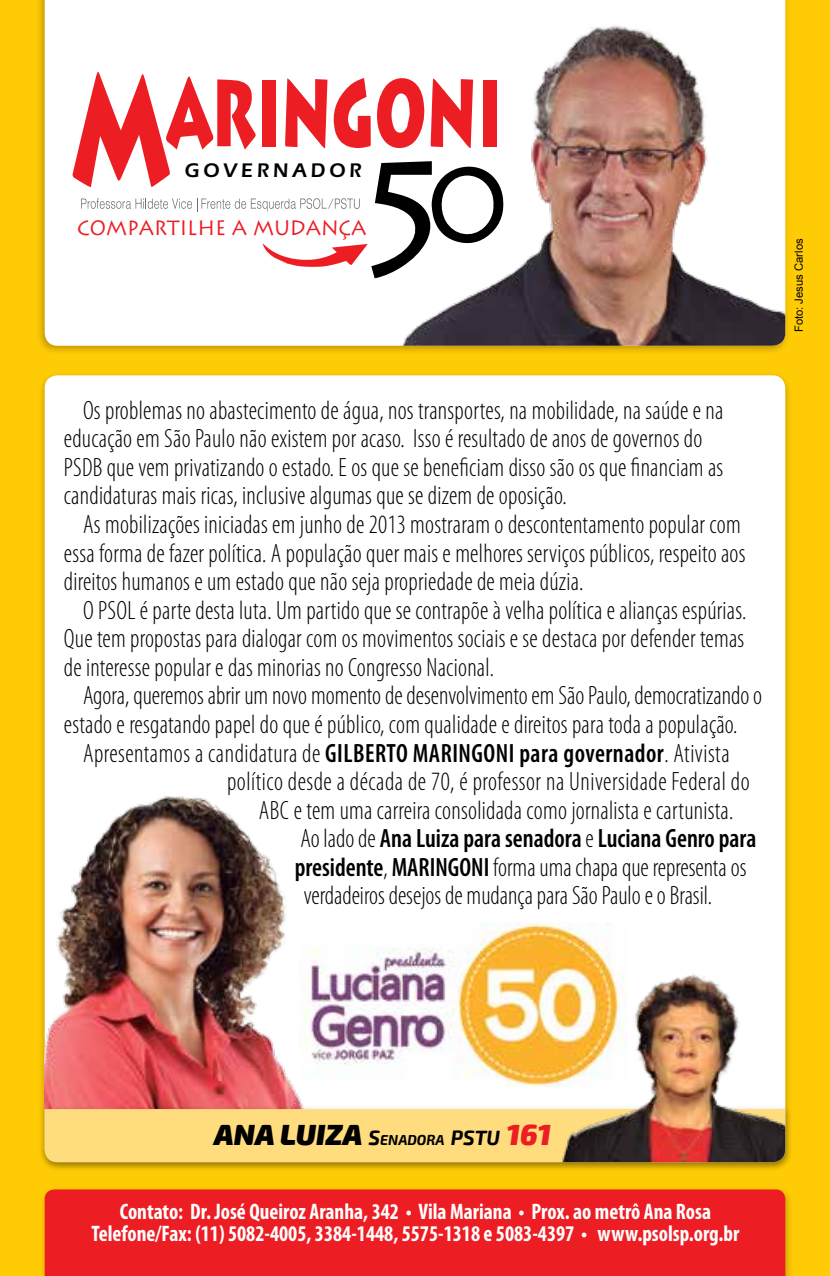
<style>
.page{position:relative;width:830px;height:1276px;background:#fff}
.page>*{position:absolute;margin:0;border:0;box-sizing:border-box;transform-origin:0 0}
.t1{font:italic 900 29.25px "Exo 2";color:#000}
.t2{font:300 condensed 26.55px/28.6px "Myriad Pro";letter-spacing:.01em;color:#000;scale:.95 1}
.t3{font:600 condensed 26.55px "Myriad Pro";color:#000;scale:.95 1}
.t4{font:700 condensed 22.5px/22.5px "Myriad Pro";color:#fff;text-align:center;scale:.95 1}
.t5{font:20.7px "Lithograph";color:#ed1d24;scale:.92 1}
.t6{font:600 20.47px "Eras ITC";letter-spacing:.2em;color:#000;scale:.95 1}
.t7{font:11.25px "Arial";color:#000}
.s1{font-weight:600}
.s2{font-weight:300}
.s3{font-weight:700;font-size:20.25px}
.s4{font-weight:700;font-size:14.17px}
.s5{color:#ed1d24}
</style>
<div class="page">
<div style="left:0;top:0;width:829px;height:1276px;background:#ffcb05"></div>
<div style="left:35px;top:0;width:754px;height:354px;background:#000;opacity:.25"></div>
<svg style="left:45px;top:0;width:311px;height:346px"></svg>
<div style="left:38px;top:371px;width:754px;height:801px;background:#000;opacity:.25"></div>
<div style="left:45px;top:375px;width:739px;height:787px;background:#fff;border-radius:13px"></div>
<div style="left:39px;top:1185px;width:754px;height:91px;background:#000;opacity:.25"></div>
<div style="left:45px;top:1189px;width:739px;height:87px;background:#ed1d24"></div>
<svg style="left:72px;top:72px;width:284px;height:206px"></svg>
<img style="left:356px;top:0;width:428px;height:346px">
<img style="left:45px;top:796px;width:258px;height:308px">
<div style="left:39px;top:1104px;width:754px;height:68px;background:#000;opacity:.25"></div>
<div style="left:45px;top:1109px;width:513px;height:53px;background:#ffdd7e"></div>
<img style="left:558px;top:974px;width:226px;height:188px">
<img style="left:299px;top:922px;width:328px;height:164px">
<p class="t6" style="left:185px;top:158px;width:188px">GOVERNADOR</p>
<p class="t5" style="left:77px;top:215px;width:316px">COMPARTILHE A MUDANÇA</p>
<p class="t2" style="left:64px;top:396px;width:695px;text-indent:19px">Os problemas no abastecimento de água, nos transportes, na mobilidade, na saúde e na educação em São Paulo não existem por acaso. Isso é resultado de anos de governos do PSDB que vem privatizando o estado. E os que se beneficiam disso são os que financiam as candidaturas mais ricas, inclusive algumas que se dizem de oposição.</p>
<p class="t2" style="left:64px;top:510px;width:718px;text-indent:19px">As mobilizações iniciadas em junho de 2013 mostraram o descontentamento popular com essa forma de fazer política. A população quer mais e melhores serviços públicos, respeito aos direitos humanos e um estado que não seja propriedade de meia dúzia.</p>
<p class="t2" style="left:64px;top:596px;width:719px;text-align:justify;text-indent:19px">O PSOL é parte desta luta. Um partido que se contrapõe à velha política e alianças espúrias.<br>Que tem propostas para dialogar com os movimentos sociais e se destaca por defender temas de interesse popular e das minorias no Congresso Nacional.</p>
<p class="t2" style="left:83px;top:682px;width:716px">Agora, queremos abrir um novo momento de desenvolvimento em São Paulo, democratizando o</p>
<p class="t2" style="left:64px;top:710px;width:710px">estado e resgatando papel do que é público, com qualidade e direitos para toda a população.</p>
<p class="t2" style="left:83px;top:739px;width:681px">Apresentamos a candidatura de <span class="s1">GILBERTO MARINGONI para governador</span>. Ativista</p>
<p class="t2" style="left:227px;top:767px;width:551px">político desde a década de 70, é professor na Universidade Federal do</p>
<p class="t2" style="left:258px;top:796px;width:501px">ABC e tem uma carreira consolidada como jornalista e cartunista.</p>
<p class="t3" style="left:300px;top:824px;width:481px"><span class="s2">Ao lado de</span> Ana Luiza para senadora <span class="s2">e</span> Luciana Genro para</p>
<p class="t2" style="left:294px;top:853px;width:476px"><span class="s1">presidente</span>, <span class="s1">MARINGONI</span> forma uma chapa que representa os</p>
<p class="t2" style="left:303px;top:882px;width:431px">verdadeiros desejos de mudança para São Paulo e o Brasil.</p>
<p class="t7" style="left:791px;top:332px;width:95px;rotate:-90deg">Foto: Jesus Carlos</p>
<p class="t1" style="left:214px;top:1117px;width:338px">ANA LUIZA <span class="s3">S</span><span class="s4">ENADORA</span> <span class="s3">PSTU</span> <span class="s5">161</span></p>
<p class="t4" style="left:91px;top:1200px;width:683px">Contato: Dr. José Queiroz Aranha, 342 • Vila Mariana • Prox. ao metrô Ana Rosa<br>Telefone/Fax: (11) 5082-4005, 3384-1448, 5575-1318 e 5083-4397 • www.psolsp.org.br</p>
</div>
